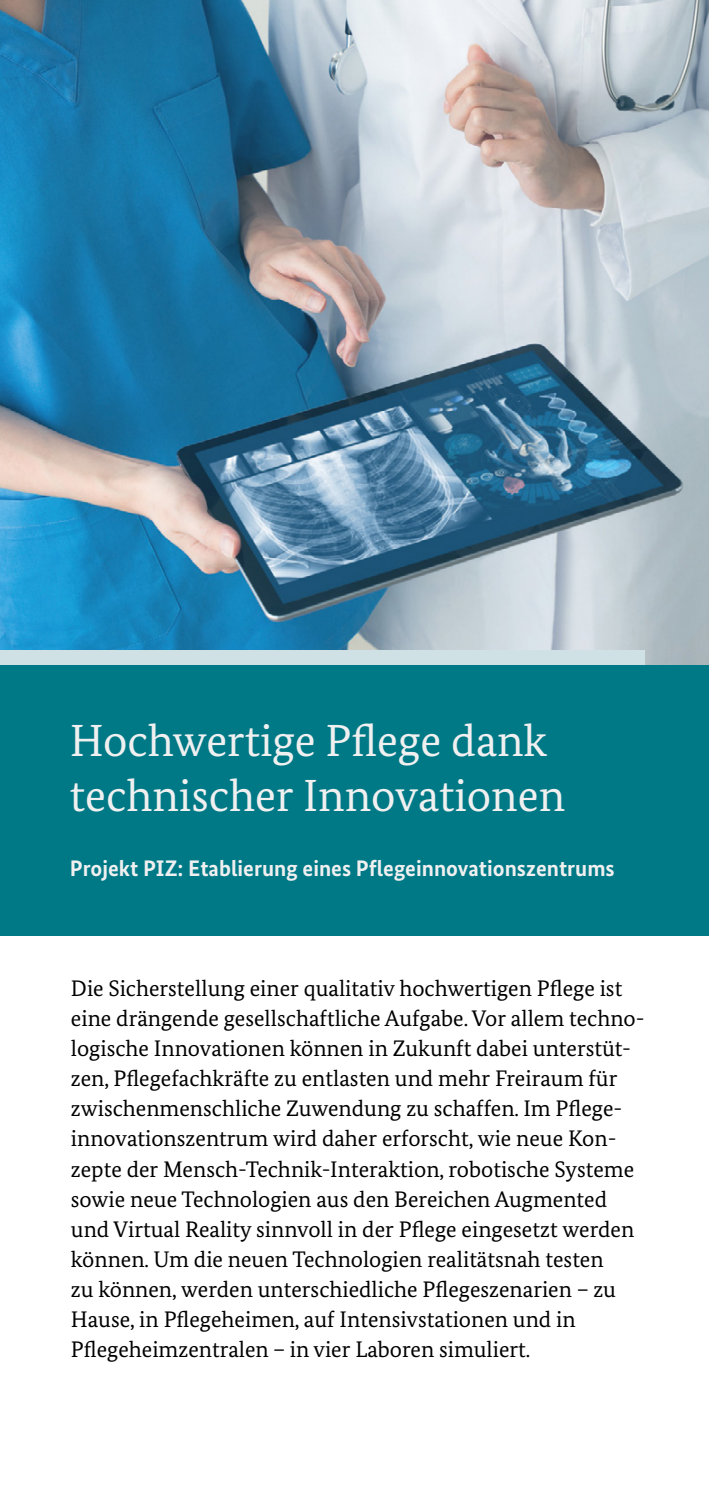
<style>
.page{position:relative;width:709px;height:1489px;background:#fff}
.page>*{position:absolute;margin:0;border:0;box-sizing:border-box;transform-origin:0 0}
.t1{font:45px/55px "Bundes Serif";color:#f0f0f0}
.t2{font:22.5px/30px "Bundes Serif";color:#000}
.t3{font:700 22.5px "Bundes Sans";color:#f0f0f0}
</style>
<div class="page">
<img style="left:0;top:0;width:709px;height:665px">
<div style="left:0;top:650px;width:644px;height:103px;background:#d0e1e6"></div>
<div style="left:0;top:665px;width:709px;height:271px;background:#007987"></div>
<h1 class="t1" style="left:70px;top:713px;width:497px">Hochwertige Pflege dank technischer Innovationen</h1>
<p class="t3" style="left:70px;top:854px;width:546px">Projekt PIZ: Etablierung eines Pflegeinnovationszentrums</p>
<p class="t2" style="left:71px;top:973px;width:574px">Die Sicherstellung einer qualitativ hochwertigen Pflege ist eine drängende gesellschaftliche Aufgabe. Vor allem techno&shy;logische Innovationen können in Zukunft dabei unterstüt&shy;zen, Pflegefachkräfte zu entlasten und mehr Freiraum für zwischenmenschliche Zuwendung zu schaffen. Im Pflege&shy;innovationszentrum wird daher erforscht, wie neue Kon&shy;zepte der Mensch-Technik-Interaktion, robotische Systeme sowie neue Technologien aus den Bereichen Augmented und Virtual Reality sinnvoll in der Pflege eingesetzt werden können. Um die neuen Technologien realitätsnah testen<br>zu können, werden unterschiedliche Pflegeszenarien – zu Hause, in Pflegeheimen, auf Intensivstationen und in Pflegeheimzentralen – in vier Laboren simuliert.</p>
</div>
